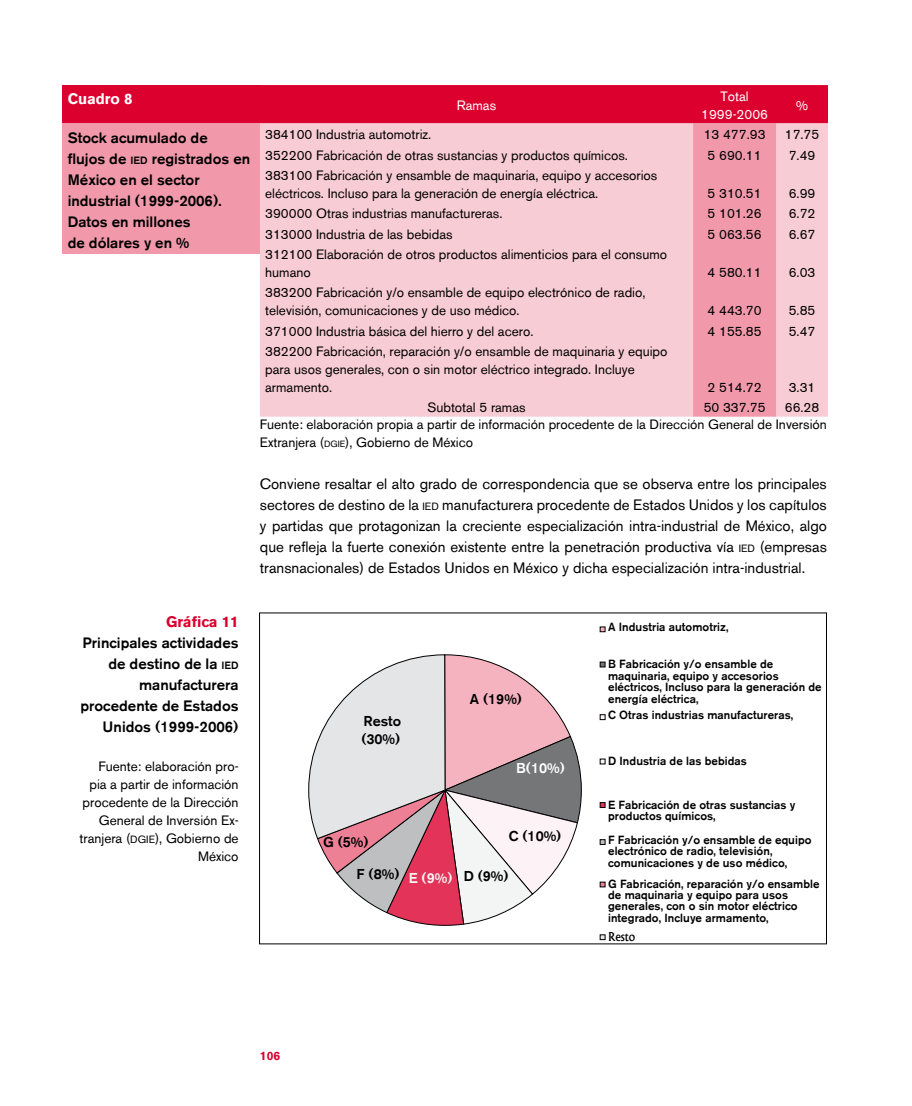
<style>
.page{position:relative;width:912px;height:1106px;background:#fff}
.page>*{position:absolute;margin:0;border:0;box-sizing:border-box;transform-origin:0 0}
.t1{font:15px/21px "Akzidenz Grotesk BE";color:#000;text-align:justify}
.t2{font:500 15px/21px "Akzidenz Grotesk BE";color:#000}
.t3{font:700 15px "Akzidenz Grotesk BE";color:#dc002e}
.t4{font:700 15px "Akzidenz Grotesk BE";color:#fff}
.t5{font:500 14.25px/17.7px "Akzidenz Grotesk BE";color:#000}
.t6{font:500 14.25px "Akzidenz Grotesk BE";color:#fff}
.t7{font:13.5px/18px "Akzidenz Grotesk BE";color:#000}
.t8{font:13.5px/18px "Akzidenz Grotesk BE";color:#fff;text-align:center}
.t9{font:700 12px "Akzidenz Grotesk BE";color:#dc002e}
.t10{font:500 11.85px/11.4px "Akzidenz Grotesk BE";letter-spacing:.005em;color:#000}
.t11{font:500 11.85px "Albertus";color:#000}
.s1{font-size:10.5px}
.s2{font-size:9px}
.s3{color:#f5f5f5}
</style>
<div class="page">
<div style="left:62px;top:85px;width:197px;height:38px;background:#dc002e"></div>
<div style="left:62px;top:123px;width:197px;height:130px;background:#f199ab"></div>
<svg style="left:260px;top:85px;width:567px;height:332px;background:#f3aebc"></svg>
<svg style="left:308px;top:654px;width:274px;height:272px"></svg>
<svg style="left:599px;top:626px;width:6px;height:6px"></svg>
<svg style="left:599px;top:661px;width:6px;height:6px"></svg>
<svg style="left:599px;top:714px;width:6px;height:6px"></svg>
<svg style="left:599px;top:758px;width:6px;height:6px"></svg>
<svg style="left:599px;top:802px;width:6px;height:6px"></svg>
<svg style="left:599px;top:839px;width:6px;height:5px"></svg>
<svg style="left:599px;top:881px;width:6px;height:6px"></svg>
<svg style="left:599px;top:934px;width:6px;height:6px"></svg>
<p class="t4" style="left:68px;top:90px;width:66px">Cuadro 8</p>
<p class="t2" style="left:68px;top:127px;width:184px">Stock acumulado de<br>flujos de <span class="s1">IED</span> registrados en<br>México en el sector industrial (1999-2006).<br>Datos en millones<br>de dólares y en %</p>
<p class="t8" style="left:456px;top:96px;width:41px">Ramas</p>
<p class="t8" style="left:700px;top:87px;width:68px">Total<br>1999-2006</p>
<p class="t8" style="left:795px;top:96px;width:14px">%</p>
<p class="t7" style="left:265px;top:126px;width:167px">384100 Industria automotriz.</p>
<p class="t7" style="left:703px;top:126px;width:63px">13 477.93</p>
<p class="t7" style="left:784px;top:126px;width:36px">17.75</p>
<p class="t7" style="left:265px;top:146px;width:364px">352200 Fabricación de otras sustancias y productos químicos.</p>
<p class="t7" style="left:707px;top:146px;width:55px">5 690.11</p>
<p class="t7" style="left:788px;top:146px;width:28px">7.49</p>
<p class="t7" style="left:265px;top:166px;width:393px">383100 Fabricación y ensamble de maquinaria, equipo y accesorios eléctricos. Incluso para la generación de energía eléctrica.</p>
<p class="t7" style="left:707px;top:184px;width:55px">5 310.51</p>
<p class="t7" style="left:788px;top:184px;width:28px">6.99</p>
<p class="t7" style="left:265px;top:205px;width:239px">390000 Otras industrias manufactureras.</p>
<p class="t7" style="left:707px;top:205px;width:55px">5 101.26</p>
<p class="t7" style="left:788px;top:205px;width:28px">6.72</p>
<p class="t7" style="left:265px;top:225px;width:189px">313000 Industria de las bebidas</p>
<p class="t7" style="left:707px;top:225px;width:55px">5 063.56</p>
<p class="t7" style="left:788px;top:225px;width:28px">6.67</p>
<p class="t7" style="left:265px;top:245px;width:403px">312100 Elaboración de otros productos alimenticios para el consumo humano</p>
<p class="t7" style="left:707px;top:263px;width:55px">4 580.11</p>
<p class="t7" style="left:788px;top:263px;width:28px">6.03</p>
<p class="t7" style="left:265px;top:284px;width:381px">383200 Fabricación y/o ensamble de equipo electrónico de radio, televisión, comunicaciones y de uso médico.</p>
<p class="t7" style="left:707px;top:302px;width:55px">4 443.70</p>
<p class="t7" style="left:788px;top:302px;width:28px">5.85</p>
<p class="t7" style="left:265px;top:322px;width:270px">371000 Industria básica del hierro y del acero.</p>
<p class="t7" style="left:707px;top:322px;width:55px">4 155.85</p>
<p class="t7" style="left:788px;top:322px;width:28px">5.47</p>
<p class="t7" style="left:265px;top:342px;width:403px">382200 Fabricación, reparación y/o ensamble de maquinaria y equipo para usos generales, con o sin motor eléctrico integrado. Incluye armamento.</p>
<p class="t7" style="left:707px;top:378px;width:55px">2 514.72</p>
<p class="t7" style="left:788px;top:378px;width:28px">3.31</p>
<p class="t7" style="left:427px;top:399px;width:100px">Subtotal 5 ramas</p>
<p class="t7" style="left:703px;top:399px;width:63px">50 337.75</p>
<p class="t7" style="left:260px;top:399px;width:568px;line-height:16.2px;text-indent:524px">66.28<br>Fuente: elaboración propia a partir de información procedente de la Dirección General de Inversión</p>
<p class="t7" style="left:260px;top:433px;width:215px">Extranjera (<span class="s2">DGIE</span>), Gobierno de México</p>
<p class="t1" style="left:260px;top:473px;width:568px">Conviene resaltar el alto grado de correspondencia que se observa entre los principales sectores de destino de la <span class="s1">IED</span> manufacturera procedente de Estados Unidos y los capítulos y partidas que protagonizan la creciente especialización intra-industrial de México, algo que refleja la fuerte conexión existente entre la penetración productiva vía <span class="s1">IED</span> (empresas transnacionales) de Estados Unidos en México y dicha especialización intra-industrial.</p>
<p class="t3" style="left:166px;top:613px;width:74px">Gráfica 11</p>
<p class="t2" style="left:80px;top:632px;width:160px;text-align:right">Principales actividades de destino de la <span class="s1">IED </span>manufacturera procedente de Estados<br>Unidos (1999-2006)</p>
<p class="t7" style="left:80px;top:757px;width:160px;text-align:right">Fuente: elaboración pro&shy;pia a partir de información procedente de la Dirección<br>General de Inversión Ex&shy;tranjera (<span class="s1">DGIE</span>), Gobierno de<br>México</p>
<p class="t5" style="left:361px;top:712px;width:41px">Resto (30%)</p>
<p class="t5" style="left:470px;top:690px;width:53px">A (19%)</p>
<p class="t6" style="left:516px;top:759px;width:50px">B(10%)</p>
<p class="t5" style="left:508px;top:827px;width:54px">C (10%)</p>
<p class="t5" style="left:323px;top:833px;width:47px">G (5%)</p>
<p class="t5" style="left:356px;top:866px;width:153px">F (8%) <span class="s3">E (9%)</span> D (9%)</p>
<p class="t10" style="left:608px;top:621px;width:122px">A Industria automotriz,</p>
<p class="t10" style="left:608px;top:658px;width:215px">B Fabricación y/o ensamble de maquinaria, equipo y accesorios eléctricos, Incluso para la generación de energía eléctrica,</p>
<p class="t10" style="left:608px;top:709px;width:186px">C Otras industrias manufactureras,</p>
<p class="t10" style="left:608px;top:755px;width:140px">D Industria de las bebidas</p>
<p class="t10" style="left:608px;top:799px;width:188px">E Fabricación de otras sustancias y productos químicos,</p>
<p class="t10" style="left:608px;top:834px;width:205px">F Fabricación y/o ensamble de equipo electrónico de radio, televisión, comunicaciones y de uso médico,</p>
<p class="t10" style="left:608px;top:877px;width:213px">G Fabricación, reparación y/o ensamble de maquinaria y equipo para usos generales, con o sin motor eléctrico integrado, Incluye armamento,</p>
<p class="t11" style="left:608px;top:929px;width:29px">Resto</p>
<p class="t9" style="left:260px;top:1048px;width:22px">106</p>
</div>
